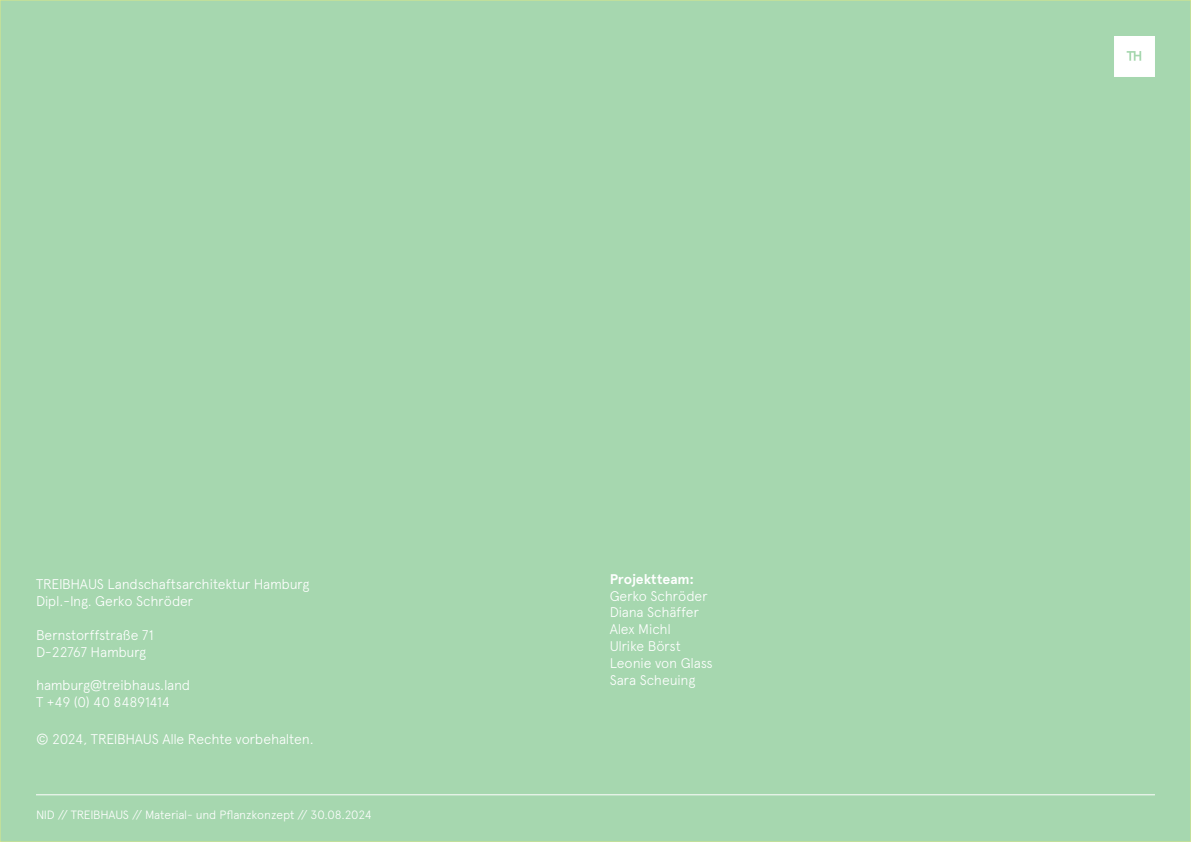
<style>
.page{position:relative;width:1191px;height:842px;background:#fff}
.page>*{position:absolute;margin:0;border:0;box-sizing:border-box;transform-origin:0 0}
.t1{font:300 14px/16.8px "Apercu";letter-spacing:-.015em;color:#fff}
.t2{font:700 14px "Apercu";color:#fff}
.t3{font:300 12px "Apercu";letter-spacing:-.02em;color:#fff}
</style>
<div class="page">
<div style="left:0;top:0;width:1191px;height:842px;background:#a6d7af;border:1px solid #d3e271"></div>
<div style="left:1114px;top:36px;width:41px;height:41px;background:#fff"></div>
<hr style="left:36px;top:794px;width:1119px;height:1px;background:#fff">
<p class="t1" style="left:36px;top:576px;width:275px">TREIBHAUS Landschaftsarchitektur Hamburg<br>Dipl.-Ing. Gerko Schröder</p>
<p class="t1" style="left:36px;top:626px;width:119px">Bernstorffstraße 71<br>D-22767 Hamburg</p>
<p class="t1" style="left:36px;top:677px;width:156px">hamburg@treibhaus.land<br>T +49 (0) 40 84891414</p>
<p class="t1" style="left:36px;top:730px;width:279px">© 2024, TREIBHAUS Alle Rechte vorbehalten.</p>
<p class="t3" style="left:36px;top:808px;width:337px">NID // TREIBHAUS // Material- und Pflanzkonzept // 30.08.2024</p>
<p class="t2" style="left:609px;top:570px;width:86px">Projektteam:</p>
<p class="t1" style="left:609px;top:587px;width:105px">Gerko Schröder<br>Diana Schäffer<br>Alex Michl<br>Ulrike Börst<br>Leonie von Glass<br>Sara Scheuing</p>
</div>
